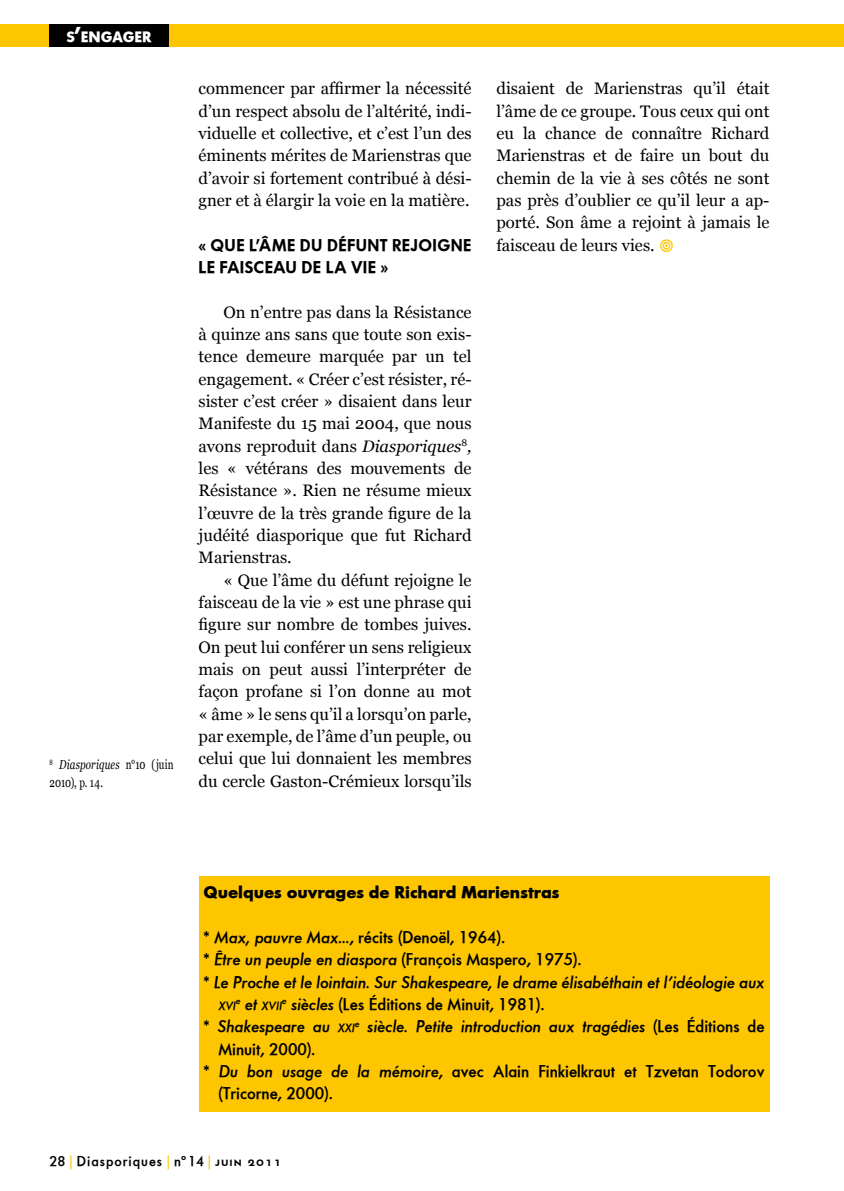
<style>
.page{position:relative;width:844px;height:1191px;background:#fff}
.page>*{position:absolute;margin:0;border:0;box-sizing:border-box;transform-origin:0 0}
.t1{font:16.62px/22.4px "Georgia";color:#000;text-align:justify}
.t2{font:italic 16.62px/22.4px "Futura Serie BQ Medium";color:#000}
.t3{font:16.62px "Futura Serie BQ Medium";color:#000}
.t4{font:16.62px/22.4px "Futura Serie BQ Demi Bold SC";letter-spacing:.025em;color:#000}
.t5{font:16.62px "Futura Serie BQ Bold";color:#000}
.t6{font:14.7px "Futura Serie BQ Bold";color:#fff}
.t7{font:14px "Futura Serie BQ Medium";letter-spacing:.07em;color:#000}
.t8{font:13.12px/17.8px "Georgia";letter-spacing:-.005em;color:#000;scale:.75 1}
.t9{font:italic 11.72px "Futura Serie BQ Medium";color:#000}
.s1{font-size:21px}
.s2{font-style:italic}
.s3{font-style:normal}
.s4{font-size:16.62px}
.s5{font-size:11.72px}
.s6{font-family:"Futura Serie BQ Book";color:#fdc600}
.s7{font-family:"Futura Serie BQ Medium SC"}
</style>
<div class="page">
<div style="left:0;top:25px;width:843px;height:22px;background:#fdc600"></div>
<svg style="left:843px;top:25px;width:1px;height:22px"></svg>
<div style="left:50px;top:25px;width:119px;height:22px;background:#000"></div>
<div style="left:198px;top:876px;width:571px;height:235px;background:#fdc600"></div>
<p class="t6" style="left:67px;top:27px;width:86px">S<span class="s1">’</span>ENGAGER</p>
<p class="t8" style="left:50px;top:755px;width:167px"><sup>8</sup> <span class="s2">Diasporiques</span> n°10 (juin<br>2010), p. 14.</p>
<p class="t1" style="left:198px;top:77px;width:274px">commencer par affirmer la nécessité d’un respect absolu de l’altérité, indi&shy;viduelle et collective, et c’est l’un des éminents mérites de Marienstras que d’avoir si fortement contribué à dési&shy;gner et à élargir la voie en la matière.</p>
<p class="t4" style="left:198px;top:234px;width:274px">« QUE L’ÂME DU DÉFUNT REJOIGNE<br>LE FAISCEAU DE LA VIE »</p>
<p class="t1" style="left:198px;top:301px;width:274px;text-indent:25px">On n’entre pas dans la Résistance à quinze ans sans que toute son exis&shy;tence demeure marquée par un tel engagement. « Créer c’est résister, ré&shy;sister c’est créer » disaient dans leur Manifeste du 15 mai 2004, que nous avons reproduit dans <span class="s2">Diasporiques</span><sup>8</sup><span class="s2">, </span>les « vétérans des mouvements de Résistance ». Rien ne résume mieux l’œuvre de la très grande figure de la judéité diasporique que fut Richard Marienstras.</p>
<p class="t1" style="left:198px;top:568px;width:274px;text-indent:25px">« Que l’âme du défunt rejoigne le faisceau de la vie » est une phrase qui figure sur nombre de tombes juives.<br>On peut lui conférer un sens religieux mais on peut aussi l’interpréter de façon profane si l’on donne au mot « âme » le sens qu’il a lorsqu’on parle, par exemple, de l’âme d’un peuple, ou celui que lui donnaient les membres du cercle Gaston-Crémieux lorsqu’ils</p>
<p class="t1" style="left:496px;top:77px;width:274px">disaient de Marienstras qu’il était l’âme de ce groupe. Tous ceux qui ont eu la chance de connaître Richard Marienstras et de faire un bout du chemin de la vie à ses côtés ne sont pas près d’oublier ce qu’il leur a ap&shy;porté. Son âme a rejoint à jamais le faisceau de leurs vies.</p>
<p class="t5" style="left:203px;top:882px;width:357px">Quelques ouvrages de Richard Marienstras</p>
<p class="t2" style="left:203px;top:926px;width:562px"><span class="s3">*</span> Max, pauvre Max...<span class="s3">, récits (Denoël, 1964).<br>*</span> Être un peuple en diaspora <span class="s3">(François Maspero, 1975).<br>*</span> Le Proche et le lointain. Sur Shakespeare, le drame élisabéthain et l’idéologie aux</p>
<p class="t9" style="left:218px;top:999px;width:65px">XVI<sup>e</sup> <span class="s4">et</span> XVII</p>
<p class="t3" style="left:282px;top:994px;width:264px"><sup>e</sup> <span class="s2">siècles</span> (Les éditions de Minuit, 1981).</p>
<p class="t2" style="left:203px;top:1015px;width:562px"><span class="s3">*</span> Shakespeare au <span class="s5">XXI</span><sup>e</sup> siècle. Petite introduction aux tragédies <span class="s3">(Les éditions de</span></p>
<p class="t3" style="left:218px;top:1039px;width:98px">Minuit, 2000).</p>
<p class="t3" style="left:203px;top:1061px;width:562px">* <span class="s2">Du bon usage de la mémoire</span>, avec Alain Finkielkraut et Tzvetan Todorov</p>
<p class="t3" style="left:218px;top:1083px;width:116px">(Tricorne, 2000).</p>
<p class="t7" style="left:50px;top:1153px;width:234px">28 <span class="s6">|</span> Diasporiques <span class="s6">|</span> nº14 <span class="s6">|</span> <span class="s7">juin 2011</span></p>
</div>
